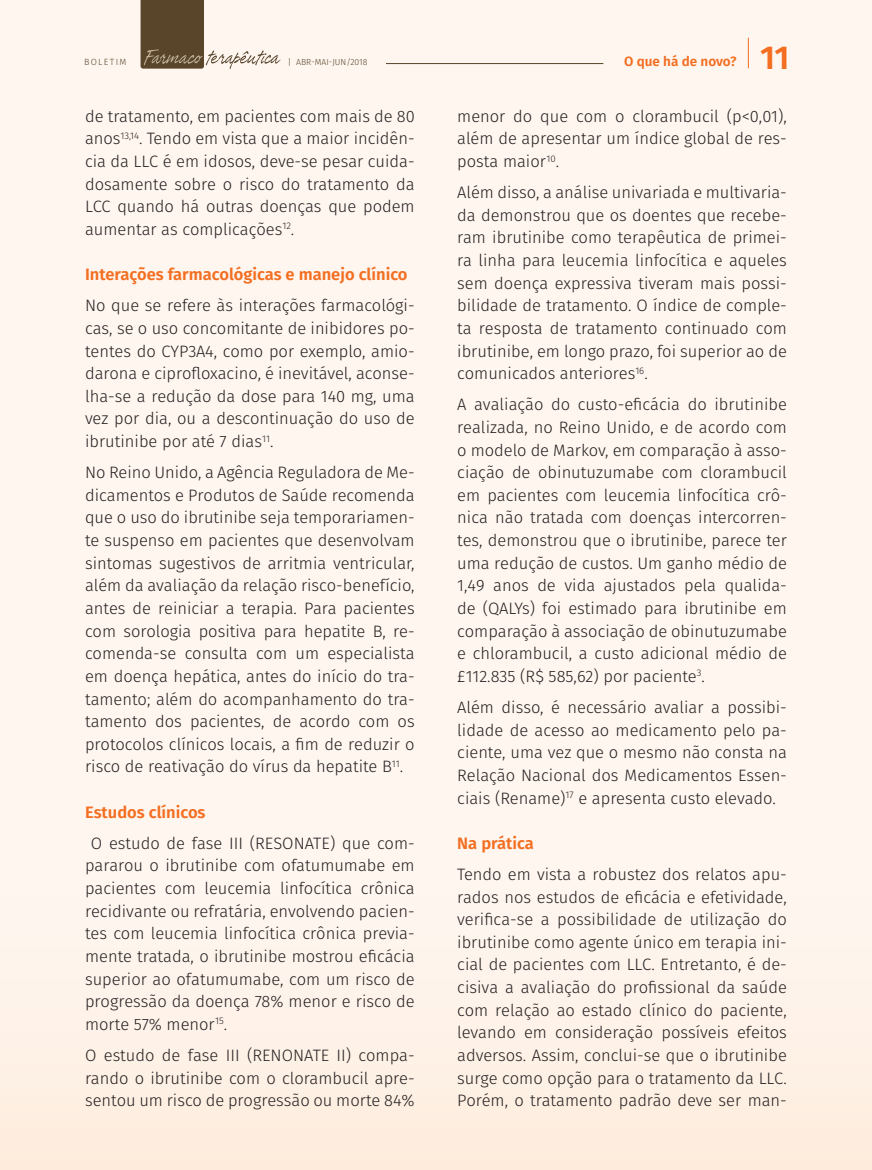
<style>
.page{position:relative;width:872px;height:1170px;background:#fff}
.page>*{position:absolute;margin:0;border:0;box-sizing:border-box;transform-origin:0 0}
.t1{font:600 33px "Fira Sans";color:#f36e21}
.t2{font:300 16.5px/22.6px "Fira Sans";color:#231f20;text-align:justify}
.t3{font:600 16.5px "Fira Sans";color:#f36e21}
.t4{font:600 13.5px "Fira Sans";color:#f36e21}
.t5{font:300 9px "Fira Sans";letter-spacing:.15em;color:#59452a}
.t6{font:300 8.7px "Fira Sans";color:#59452a}
</style>
<div class="page">
<div style="left:0;top:0;width:872px;height:1169px;background:linear-gradient(to bottom,#fef8f2,#fef2e8)"></div>
<svg style="left:141px;top:0;width:140px;height:69px"></svg>
<hr style="left:748px;top:38px;width:1px;height:30px;background:#f36e21">
<hr style="left:386px;top:63px;width:217px;height:1px;background:#59452a">
<p class="t5" style="left:84px;top:55px;width:44px">BOLETIM</p>
<p class="t6" style="left:288px;top:55px;width:81px">| ABR-MAI-JUN/2018</p>
<p class="t4" style="left:624px;top:50px;width:114px">O que há de novo?</p>
<h1 class="t1" style="left:760px;top:30px;width:31px">11</h1>
<p class="t2" style="left:85px;top:105px;width:331px">de tratamento, em pacientes com mais de 80 anos<sup>13,14</sup>. Tendo em vista que a maior incidên&shy;cia da LLC é em idosos, deve-se pesar cuida&shy;dosamente sobre o risco do tratamento da LCC quando há outras doenças que podem aumentar as complicações<sup>12</sup>.</p>
<p class="t3" style="left:85px;top:261px;width:324px">Interações farmacológicas e manejo clínico</p>
<p class="t2" style="left:85px;top:294px;width:331px">No que se refere às interações farmacológi&shy;cas, se o uso concomitante de inibidores po&shy;tentes do CYP3A4, como por exemplo, amio&shy;darona e ciprofloxacino, é inevitável, aconse&shy;lha-se a redução da dose para 140 mg, uma vez por dia, ou a descontinuação do uso de ibrutinibe por até 7 dias<sup>11</sup>.</p>
<p class="t2" style="left:85px;top:461px;width:331px">No Reino Unido, a Agência Reguladora de Me&shy;dicamentos e Produtos de Saúde recomenda que o uso do ibrutinibe seja temporariamen&shy;te suspenso em pacientes que desenvolvam sintomas sugestivos de arritmia ventricular, além da avaliação da relação risco-benefício, antes de reiniciar a terapia. Para pacientes com sorologia positiva para hepatite B, re&shy;comenda-se consulta com um especialista em doença hepática, antes do início do tra&shy;tamento; além do acompanhamento do tra&shy;tamento dos pacientes, de acordo com os protocolos clínicos locais, a fim de reduzir o risco de reativação do vírus da hepatite B<sup>11</sup>.</p>
<p class="t3" style="left:85px;top:798px;width:122px">Estudos clínicos</p>
<p class="t2" style="left:85px;top:831px;width:331px;text-indent:6px">O estudo de fase III (RESONATE) que com&shy;pararou o ibrutinibe com ofatumumabe em pacientes com leucemia linfocítica crônica recidivante ou refratária, envolvendo pacien&shy;tes com leucemia linfocítica crônica previa&shy;mente tratada, o ibrutinibe mostrou eficácia superior ao ofatumumabe, com um risco de progressão da doença 78% menor e risco de morte 57% menor<sup>15</sup>.</p>
<p class="t2" style="left:85px;top:1043px;width:331px">O estudo de fase III (RENONATE II) compa&shy;rando o ibrutinibe com o clorambucil apre&shy;sentou um risco de progressão ou morte 84%</p>
<p class="t2" style="left:457px;top:105px;width:331px">menor do que com o clorambucil (p&lt;0,01), além de apresentar um índice global de res&shy;posta maior<sup>10</sup>.</p>
<p class="t2" style="left:457px;top:181px;width:331px">Além disso, a análise univariada e multivaria&shy;da demonstrou que os doentes que recebe&shy;ram ibrutinibe como terapêutica de primei&shy;ra linha para leucemia linfocítica e aqueles sem doença expressiva tiveram mais possi&shy;bilidade de tratamento. O índice de comple&shy;ta resposta de tratamento continuado com ibrutinibe, em longo prazo, foi superior ao de comunicados anteriores<sup>16</sup>.</p>
<p class="t2" style="left:457px;top:393px;width:331px">A avaliação do custo-eficácia do ibrutinibe realizada, no Reino Unido, e de acordo com o modelo de Markov, em comparação à asso&shy;ciação de obinutuzumabe com clorambucil em pacientes com leucemia linfocítica crô&shy;nica não tratada com doenças intercorren&shy;tes, demonstrou que o ibrutinibe, parece ter uma redução de custos. Um ganho médio de 1,49 anos de vida ajustados pela qualida&shy;de (QALYs) foi estimado para ibrutinibe em comparação à associação de obinutuzumabe e chlorambucil, a custo adicional médio de £112.835 (R$ 585,62) por paciente<sup>3</sup>.</p>
<p class="t2" style="left:457px;top:695px;width:331px">Além disso, é necessário avaliar a possibi&shy;lidade de acesso ao medicamento pelo pa&shy;ciente, uma vez que o mesmo não consta na Relação Nacional dos Medicamentos Essen&shy;ciais (Rename)<sup>17</sup> e apresenta custo elevado.</p>
<p class="t3" style="left:457px;top:829px;width:78px">Na prática</p>
<p class="t2" style="left:457px;top:862px;width:331px">Tendo em vista a robustez dos relatos apu&shy;rados nos estudos de eficácia e efetividade, verifica-se a possibilidade de utilização do ibrutinibe como agente único em terapia ini&shy;cial de pacientes com LLC. Entretanto, é de&shy;cisiva a avaliação do profissional da saúde com relação ao estado clínico do paciente, levando em consideração possíveis efeitos adversos. Assim, conclui-se que o ibrutinibe surge como opção para o tratamento da LLC.<br>Porém, o tratamento padrão deve ser man-</p>
</div>
